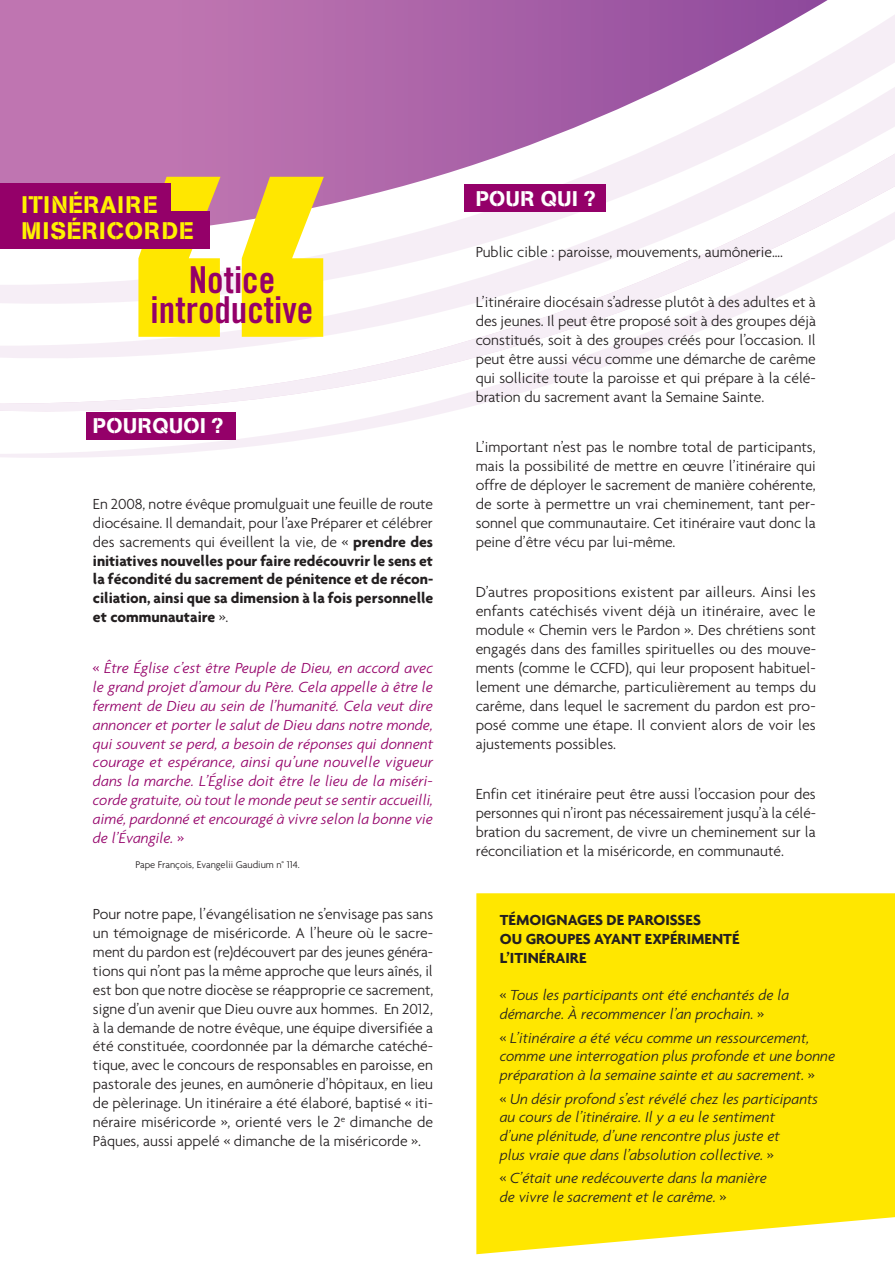
<style>
.page{position:relative;width:895px;height:1270px;background:#fff}
.page>*{position:absolute;margin:0;border:0;box-sizing:border-box;transform-origin:0 0}
.t1{font:37.05px/30px "Trade Gothic LT Std Bd Cn 20";color:#940069;text-align:center}
.t2{font:23.85px/26.4px "AG Book Stencil";letter-spacing:.045em;color:#fff200}
.t3{font:21px "AG Book Stencil";letter-spacing:.02em;color:#fff}
.t4{font:300 15.75px/18.9px "Agenda";color:#231f20;text-align:justify}
.t5{font:italic 300 15.75px/18.9px "Agenda";color:#231f20}
.t6{font:italic 300 15.75px/18.9px "Agenda";color:#940069;text-align:justify}
.t7{font:700 15.75px/18.9px "Agenda";color:#231f20;text-align:justify}
.t8{font:300 10.5px "Agenda";color:#231f20}
.s1{font-weight:300}
.s2{font-style:normal}
</style>
<div class="page">
<svg style="left:0;top:333px;width:694px;height:125px"></svg>
<svg style="left:0;top:0;width:895px;height:333px"></svg>
<div style="left:86px;top:412px;width:150px;height:27px;background:#940069"></div>
<div style="left:464px;top:184px;width:142px;height:28px;background:#940069"></div>
<svg style="left:138px;top:177px;width:82px;height:160px"></svg>
<svg style="left:242px;top:177px;width:82px;height:160px"></svg>
<div style="left:0;top:184px;width:171px;height:45px;background:#940069"></div>
<div style="left:0;top:211px;width:210px;height:37px;background:#940069"></div>
<div style="left:476px;top:893px;width:419px;height:360px;background:#ffe700"></div>
<svg style="left:891px;top:0;width:4px;height:6px"></svg>
<h2 class="t2" style="left:21px;top:191px;width:172px">ITINÉRAIRE<br>MISÉRICORDE</h2>
<h1 class="t1" style="left:151px;top:265px;width:164px">Notice introductive</h1>
<h3 class="t3" style="left:93px;top:413px;width:132px">POURQUOI ?</h3>
<p class="t7" style="left:93px;top:494px;width:342px"><span class="s1">En 2008, notre évêque promulguait une feuille de route diocésaine. Il demandait, pour l’axe Préparer et célébrer des sacrements qui éveillent la vie, de «</span> prendre des initiatives nouvelles pour faire redécouvrir le sens et la fécondité du sacrement de pénitence et de récon&shy;ciliation, ainsi que sa dimension à la fois personnelle et communautaire <span class="s1">».</span></p>
<p class="t6" style="left:93px;top:658px;width:342px"><span class="s2">«</span> Être Église c’est être Peuple de Dieu, en accord avec le grand projet d’amour du Père. Cela appelle à être le ferment de Dieu au sein de l’humanité. Cela veut dire annoncer et porter le salut de Dieu dans notre monde, qui souvent se perd, a besoin de réponses qui donnent courage et espérance, ainsi qu’une nouvelle vigueur dans la marche. L’Église doit être le lieu de la miséri&shy;corde gratuite, où tout le monde peut se sentir accueilli, aimé, pardonné et encouragé à vivre selon la bonne vie de l’Évangile. <span class="s2">»</span></p>
<p class="t8" style="left:135px;top:858px;width:166px">Pape François, Evangelii Gaudium n° 114.</p>
<p class="t4" style="left:93px;top:904px;width:342px">Pour notre pape, l’évangélisation ne s’envisage pas sans un témoignage de miséricorde. A l’heure où le sacre&shy;ment du pardon est (re)découvert par des jeunes généra&shy;tions qui n’ont pas la même approche que leurs aînés, il est bon que notre diocèse se réapproprie ce sacrement, signe d’un avenir que Dieu ouvre aux hommes. En 2012, à la demande de notre évêque, une équipe diversifiée a été constituée, coordonnée par la démarche catéché&shy;tique, avec le concours de responsables en paroisse, en pastorale des jeunes, en aumônerie d’hôpitaux, en lieu de pèlerinage. Un itinéraire a été élaboré, baptisé « iti&shy;néraire miséricorde », orienté vers le 2<sup>e</sup> dimanche de Pâques, aussi appelé « dimanche de la miséricorde ».</p>
<h3 class="t3" style="left:476px;top:186px;width:122px">POUR QUI ?</h3>
<p class="t4" style="left:476px;top:242px;width:309px">Public cible : paroisse, mouvements, aumônerie….</p>
<p class="t4" style="left:476px;top:292px;width:342px">L’itinéraire diocésain s’adresse plutôt à des adultes et à des jeunes. Il peut être proposé soit à des groupes déjà constitués, soit à des groupes créés pour l’occasion. Il peut être aussi vécu comme une démarche de carême qui sollicite toute la paroisse et qui prépare à la célé&shy;bration du sacrement avant la Semaine Sainte.</p>
<p class="t4" style="left:476px;top:437px;width:342px">L’important n’est pas le nombre total de participants, mais la possibilité de mettre en œuvre l’itinéraire qui offre de déployer le sacrement de manière cohérente, de sorte à permettre un vrai cheminement, tant per&shy;sonnel que communautaire. Cet itinéraire vaut donc la peine d’être vécu par lui-même.</p>
<p class="t4" style="left:476px;top:582px;width:342px">D’autres propositions existent par ailleurs. Ainsi les enfants catéchisés vivent déjà un itinéraire, avec le module « Chemin vers le Pardon ». Des chrétiens sont engagés dans des familles spirituelles ou des mouve&shy;ments (comme le CCFD), qui leur proposent habituel&shy;lement une démarche, particulièrement au temps du carême, dans lequel le sacrement du pardon est pro&shy;posé comme une étape. Il convient alors de voir les ajustements possibles.</p>
<p class="t4" style="left:476px;top:784px;width:342px">Enfin cet itinéraire peut être aussi l’occasion pour des personnes qui n’iront pas nécessairement jusqu’à la célé&shy;bration du sacrement, de vivre un cheminement sur la réconciliation et la miséricorde, en communauté.</p>
<p class="t7" style="left:500px;top:909px;width:241px;text-align:left">TÉMOIGNAGES DE PAROISSES<br>OU GROUPES AYANT EXPÉRIMENTÉ<br>L’ITINÉRAIRE</p>
<p class="t5" style="left:500px;top:985px;width:291px"><span class="s2">«</span> Tous les participants ont été enchantés de la démarche. À recommencer l’an prochain. <span class="s2">»</span></p>
<p class="t5" style="left:500px;top:1027px;width:337px"><span class="s2">«</span> L’itinéraire a été vécu comme un ressourcement, comme une interrogation plus profonde et une bonne préparation à la semaine sainte et au sacrement. <span class="s2">»</span></p>
<p class="t5" style="left:500px;top:1088px;width:320px"><span class="s2">«</span> Un désir profond s’est révélé chez les participants au cours de l’itinéraire. Il y a eu le sentiment<br>d’une plénitude, d’une rencontre plus juste et<br>plus vraie que dans l’absolution collective. <span class="s2">»</span></p>
<p class="t5" style="left:500px;top:1168px;width:269px"><span class="s2">«</span> C’était une redécouverte dans la manière de vivre le sacrement et le carême. <span class="s2">»</span></p>
</div>
